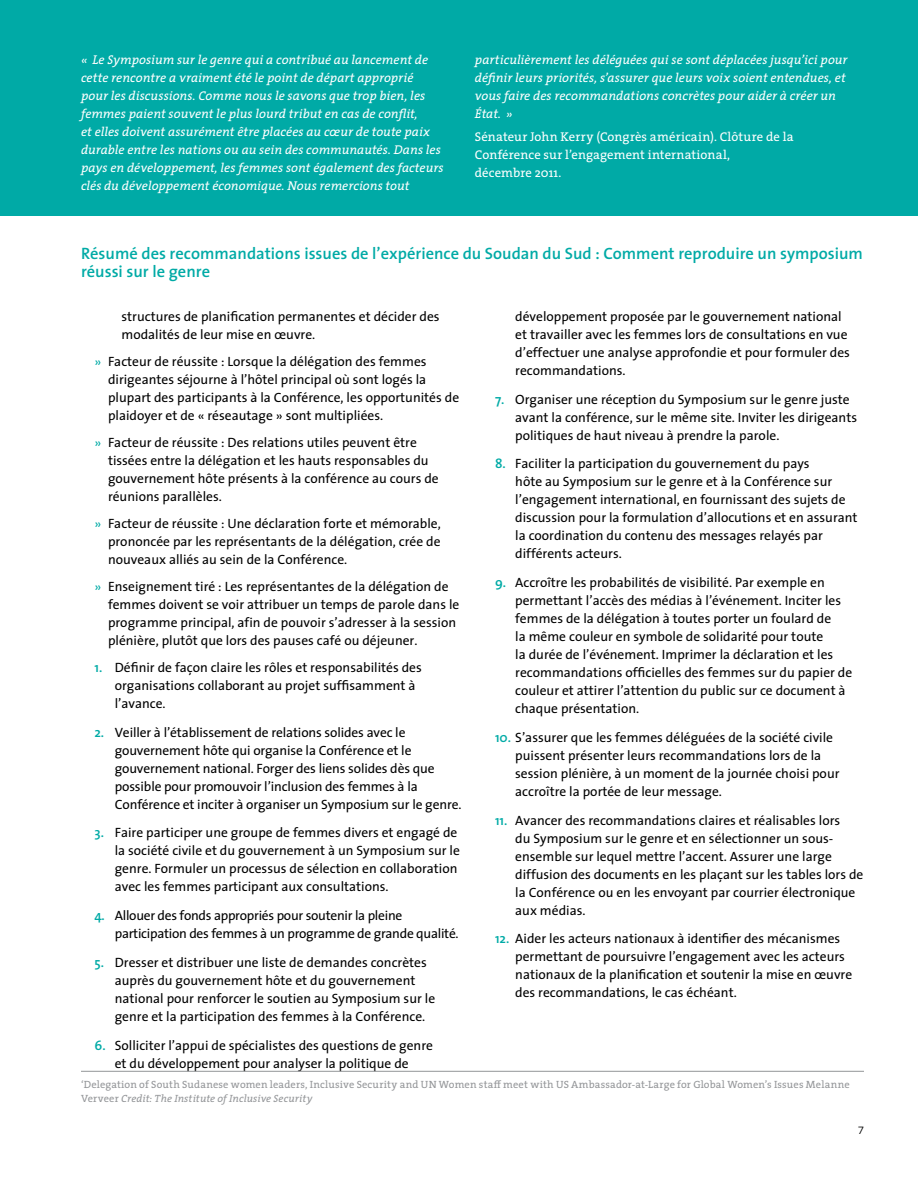
<style>
.page{position:relative;width:918px;height:1188px;background:#fff}
.page>*{position:absolute;margin:0;border:0;box-sizing:border-box;transform-origin:0 0}
.t1{font:600 16.5px/18.8px "The Sans";color:#00aaa6}
.t2{font:13.5px/18px "The Sans";color:#000}
.t3{font:13.5px/18px "The Sans";letter-spacing:-.02em;color:#000}
.t4{font:italic 12.75px/18px "The Serif";color:#fff}
.t5{font:12.75px/18px "The Serif";letter-spacing:.01em;color:#fff}
.t6{font:10.5px/14.2px "The Serif";letter-spacing:.015em;color:#939598}
.t7{font:10.5px "Gotham";color:#000}
.s1{color:#00aaa6}
.s2{font-weight:600;color:#00aaa6}
.s3{font-style:italic}
</style>
<div class="page">
<div style="left:0;top:0;width:918px;height:216px;background:#00aaa6"></div>
<hr style="left:81px;top:1071px;width:783px;height:1px;background:#939598">
<p class="t4" style="left:81px;top:50px;width:364px">« Le Symposium sur le genre qui a contribué au lancement de cette rencontre a vraiment été le point de départ approprié pour les discussions. Comme nous le savons que trop bien, les femmes paient souvent le plus lourd tribut en cas de conflit,<br>et elles doivent assurément être placées au cœur de toute paix durable entre les nations ou au sein des communautés. Dans les pays en développement, les femmes sont également des facteurs clés du développement économique. Nous remercions tout</p>
<p class="t4" style="left:475px;top:50px;width:374px">particulièrement les déléguées qui se sont déplacées jusqu’ici pour définir leurs priorités, s’assurer que leurs voix soient entendues, et vous faire des recommandations concrètes pour aider à créer un État. »</p>
<p class="t5" style="left:475px;top:127px;width:320px">Sénateur John Kerry (Congrès américain). Clôture de la<br>Conférence sur l’engagement international,<br>décembre 2011.</p>
<p class="t1" style="left:81px;top:243px;width:784px">Résumé des recommandations issues de l’expérience du Soudan du Sud : Comment reproduire un symposium réussi sur le genre</p>
<p class="t2" style="left:122px;top:307px;width:320px">structures de planification permanentes et décider des modalités de leur mise en œuvre.</p>
<p class="t2" style="left:108px;top:352px;width:353px;text-indent:-14px"><span class="s1">»</span> Facteur de réussite : Lorsque la délégation des femmes dirigeantes séjourne à l’hôtel principal où sont logés la plupart des participants à la Conférence, les opportunités de plaidoyer et de « réseautage » sont multipliées.</p>
<p class="t2" style="left:108px;top:433px;width:332px;text-indent:-14px"><span class="s1">»</span> Facteur de réussite : Des relations utiles peuvent être tissées entre la délégation et les hauts responsables du gouvernement hôte présents à la conférence au cours de réunions parallèles.</p>
<p class="t2" style="left:108px;top:514px;width:334px;text-align:justify;text-indent:-14px"><span class="s1">»</span> Facteur de réussite : Une déclaration forte et mémorable, prononcée par les représentants de la délégation, crée de nouveaux alliés au sein de la Conférence.</p>
<p class="t2" style="left:108px;top:577px;width:353px;text-indent:-14px"><span class="s1">»</span> Enseignement tiré : Les représentantes de la délégation de femmes doivent se voir attribuer un temps de parole dans le programme principal, afin de pouvoir s’adresser à la session plénière, plutôt que lors des pauses café ou déjeuner.</p>
<p class="t2" style="left:115px;top:658px;width:309px;text-indent:-20px"><span class="s2">1.</span> Définir de façon claire les rôles et responsabilités des organisations collaborant au projet suffisamment à l’avance.</p>
<p class="t2" style="left:115px;top:723px;width:348px;text-indent:-20px"><span class="s2">2.</span> Veiller à l’établissement de relations solides avec le gouvernement hôte qui organise la Conférence et le gouvernement national. Forger des liens solides dès que possible pour promouvoir l’inclusion des femmes à la Conférence et inciter à organiser un Symposium sur le genre.</p>
<p class="t2" style="left:115px;top:823px;width:347px;text-indent:-20px"><span class="s2">3.</span> Faire participer une groupe de femmes divers et engagé de la société civile et du gouvernement à un Symposium sur le genre. Formuler un processus de sélection en collaboration avec les femmes participant aux consultations.</p>
<p class="t3" style="left:115px;top:906px;width:345px;text-indent:-20px"><span class="s2">4.</span> Allouer des fonds appropriés pour soutenir la pleine participation des femmes à un programme de grande qualité.</p>
<p class="t2" style="left:115px;top:953px;width:322px;text-indent:-20px"><span class="s2">5.</span> Dresser et distribuer une liste de demandes concrètes auprès du gouvernement hôte et du gouvernement national pour renforcer le soutien au Symposium sur le genre et la participation des femmes à la Conférence.</p>
<p class="t2" style="left:94px;top:1036px;width:340px;text-align:center"><span class="s2">6.</span> Solliciter l’appui de spécialistes des questions de genre et du développement pour analyser la politique de</p>
<p class="t2" style="left:515px;top:307px;width:336px">développement proposée par le gouvernement national et travailler avec les femmes lors de consultations en vue d’effectuer une analyse approfondie et pour formuler des recommandations.</p>
<p class="t2" style="left:515px;top:390px;width:343px;text-indent:-20px"><span class="s2">7.</span> Organiser une réception du Symposium sur le genre juste avant la conférence, sur le même site. Inviter les dirigeants politiques de haut niveau à prendre la parole.</p>
<p class="t2" style="left:515px;top:454px;width:344px;text-indent:-20px"><span class="s2">8.</span> Faciliter la participation du gouvernement du pays<br>hôte au Symposium sur le genre et à la Conférence sur l’engagement international, en fournissant des sujets de discussion pour la formulation d’allocutions et en assurant la coordination du contenu des messages relayés par différents acteurs.</p>
<p class="t2" style="left:515px;top:573px;width:339px;text-indent:-20px"><span class="s2">9.</span> Accroître les probabilités de visibilité. Par exemple en permettant l’accès des médias à l’événement. Inciter les femmes de la délégation à toutes porter un foulard de<br>la même couleur en symbole de solidarité pour toute<br>la durée de l’événement. Imprimer la déclaration et les recommandations officielles des femmes sur du papier de couleur et attirer l’attention du public sur ce document à chaque présentation.</p>
<p class="t2" style="left:515px;top:728px;width:326px;text-indent:-20px"><span class="s2">10.</span> S’assurer que les femmes déléguées de la société civile puissent présenter leurs recommandations lors de la session plénière, à un moment de la journée choisi pour accroître la portée de leur message.</p>
<p class="t2" style="left:515px;top:811px;width:350px;text-indent:-20px"><span class="s2">11.</span> Avancer des recommandations claires et réalisables lors<br>du Symposium sur le genre et en sélectionner un sous&shy;ensemble sur lequel mettre l’accent. Assurer une large diffusion des documents en les plaçant sur les tables lors de la Conférence ou en les envoyant par courrier électronique aux médias.</p>
<p class="t2" style="left:515px;top:929px;width:339px;text-indent:-20px"><span class="s2">12.</span> Aider les acteurs nationaux à identifier des mécanismes permettant de poursuivre l’engagement avec les acteurs nationaux de la planification et soutenir la mise en œuvre des recommandations, le cas échéant.</p>
<p class="t6" style="left:81px;top:1077px;width:770px">‘Delegation of South Sudanese women leaders, Inclusive Security and UN Women staff meet with US Ambassador-at-Large for Global Women’s Issues Melanne<br>Verveer <span class="s3">Credit: The Institute of Inclusive Security</span></p>
<p class="t7" style="left:858px;top:1124px;width:8px">7</p>
</div>
